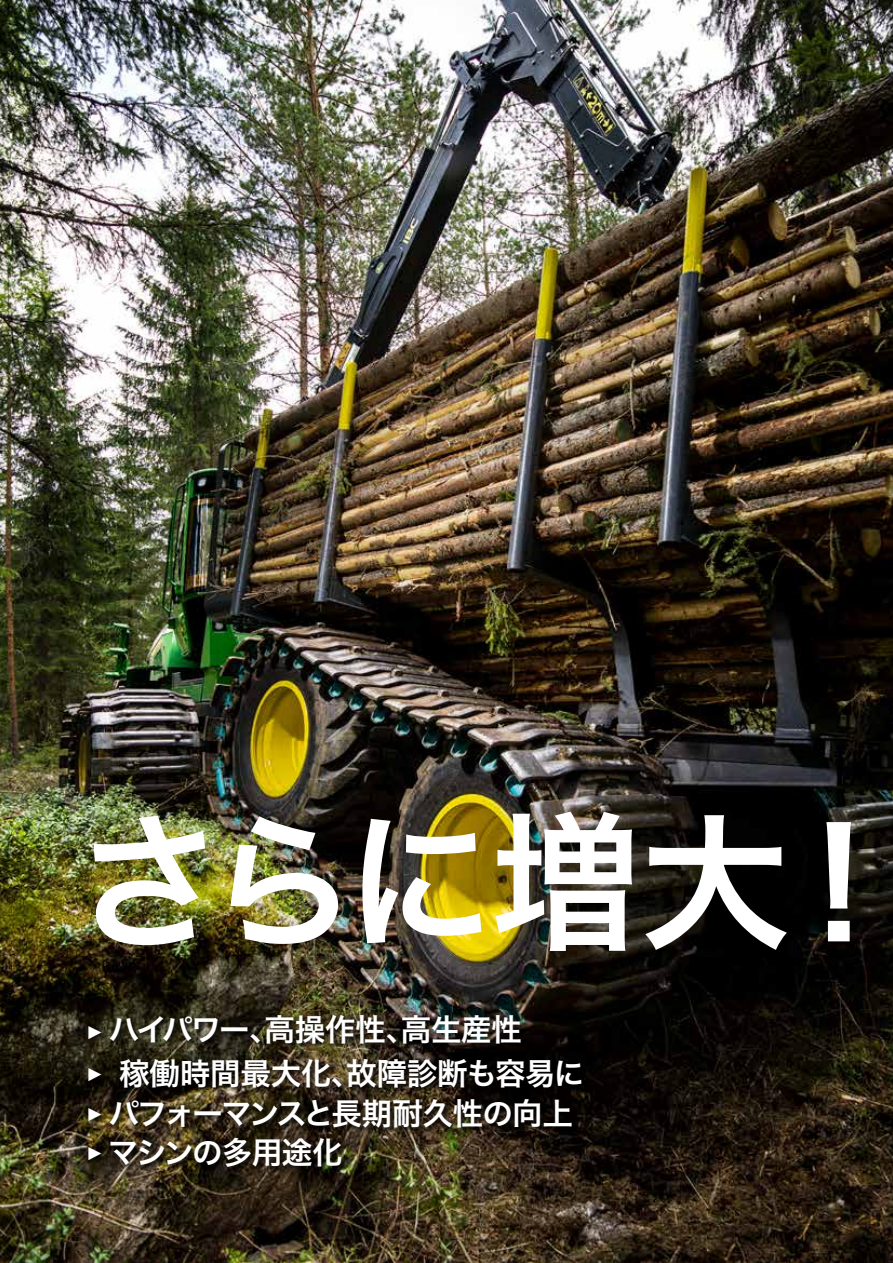
<style>
.page{position:relative;width:893px;height:1263px;background:#fff}
.page>*{position:absolute;margin:0;border:0;box-sizing:border-box;transform-origin:0 0}
.t1{font:150px "Hiragino Sans W6";letter-spacing:-.06em;color:#fff}
.t2{font:30.6px/44.4px "Hiragino Sans W6";letter-spacing:-.025em;color:#fff}
.t3{font:30.6px/39px "Hiragino Sans W6";letter-spacing:-.045em;color:#fff}
.s1{font-family:"JD Sans Pro Cond";font-weight:600;font-size:18.75px}
</style>
<div class="page">
<img style="left:0;top:0;width:893px;height:1263px">
<div style="left:87px;top:1013px;width:502px;height:161px;background:#000;opacity:.7"></div>
<h1 class="t1" style="left:75px;top:746px;width:840px">さらに増大！</h1>
<p class="t2" style="left:86px;top:1006px;width:500px"><span class="s1">▶</span> ハイパワー、高操作性、高生産性<br><span class="s1">▶</span> 稼働時間最大化、故障診断も容易に</p>
<p class="t3" style="left:86px;top:1093px;width:489px"><span class="s1">▶</span> パフォーマンスと長期耐久性の向上<span class="s1">▶</span> マシンの多用途化</p>
</div>
